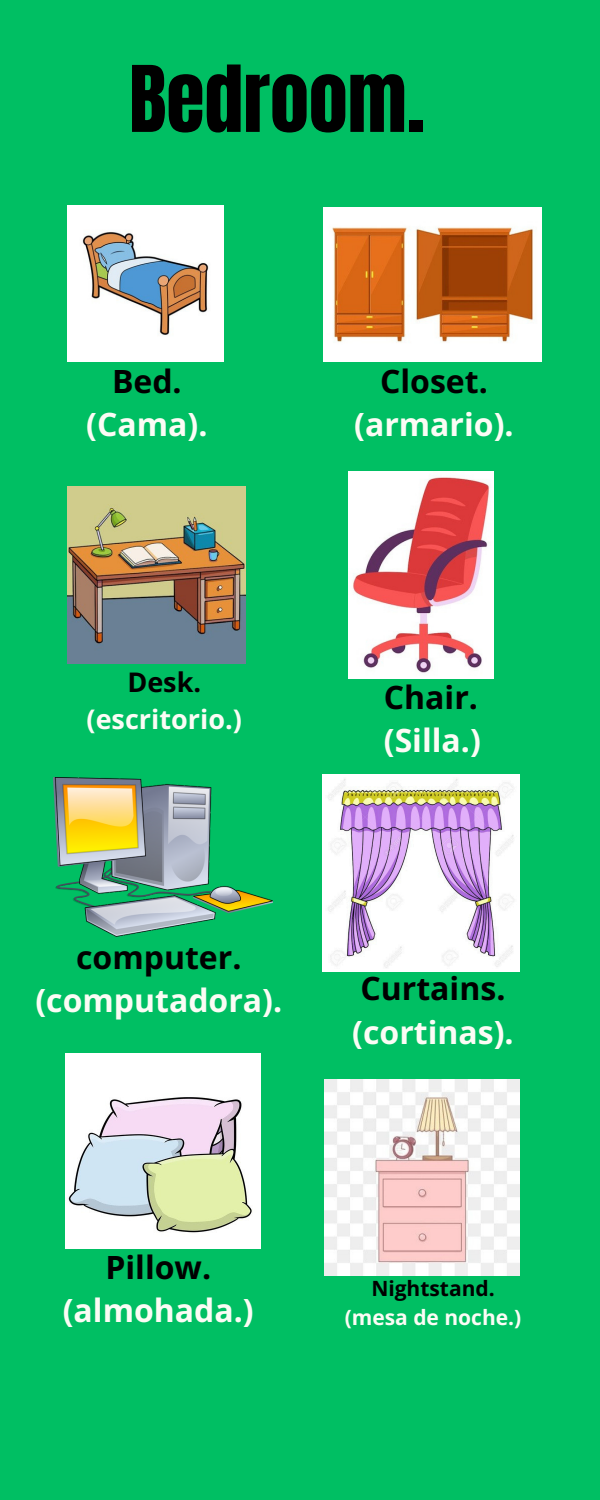
<style>
.page{position:relative;width:600px;height:1500px;background:#00bf63}
.page>*{position:absolute;margin:0;border:0;box-sizing:border-box;transform-origin:0 0}
.t1{font:78px "Anton";color:#000}
.t2{font:700 32px/43.5px "Open Sans";color:#fbfcf5;text-align:center}
.t3{font:700 27px/37.5px "Open Sans";color:#fbfcf5;text-align:center}
.t4{font:700 21px/29.2px "Open Sans";color:#fbfcf5;text-align:center}
.s1{color:#000}
</style>
<div class="page">
<img style="left:68px;top:206px;width:156px;height:156px">
<img style="left:323px;top:207px;width:218px;height:155px">
<img style="left:68px;top:486px;width:177px;height:178px">
<img style="left:349px;top:471px;width:144px;height:207px">
<img style="left:53px;top:778px;width:219px;height:158px">
<img style="left:323px;top:774px;width:197px;height:197px">
<img style="left:65px;top:1053px;width:195px;height:195px">
<img style="left:324px;top:1080px;width:196px;height:195px">
<h1 class="t1" style="left:129px;top:43px;width:297px">Bedroom.</h1>
<p class="t2" style="left:86px;top:358px;width:123px"><span class="s1">Bed. </span>(Cama).</p>
<h3 class="t2" style="left:354px;top:358px;width:161px"><span class="s1">Closet. </span>(armario).</h3>
<p class="t3" style="left:87px;top:662px;width:157px"><span class="s1">Desk. </span>(escritorio.)</p>
<h2 class="t2" style="left:384px;top:675px;width:99px;text-align:left"><span class="s1">Chair. </span>(Silla.)</h2>
<p class="t2" style="left:35px;top:935px;width:248px"><span class="s1">computer. </span>(computadora).</p>
<p class="t2" style="left:352px;top:966px;width:163px;text-align:left"><span class="s1">Curtains. </span>(cortinas).</p>
<h2 class="t2" style="left:63px;top:1245px;width:193px"><span class="s1">Pillow. </span>(almohada.)</h2>
<h2 class="t4" style="left:345px;top:1273px;width:178px"><span class="s1">Nightstand. </span>(mesa de noche.)</h2>
</div>
